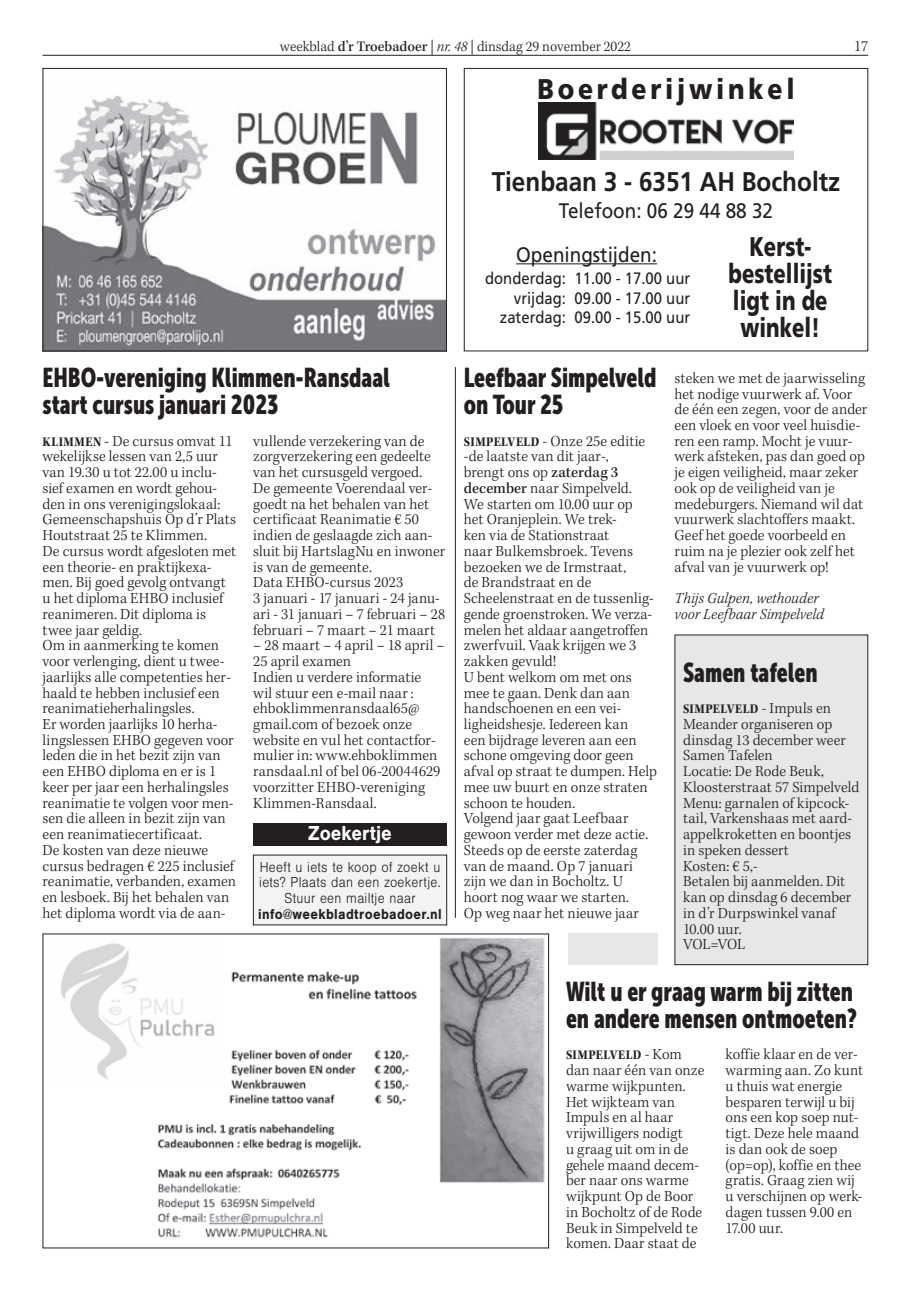
<style>
.page{position:relative;width:915px;height:1293px;background:#fff}
.page>*{position:absolute;margin:0;border:0;box-sizing:border-box;transform-origin:0 0}
.t1{font:900 28.5px "Frutiger";letter-spacing:.15em;color:#231f20;scale:.87 1}
.t2{font:27px/27px "Museo Sans Cond 900";color:#231f20;scale:.9 1}
.t3{font:900 27px/27px "Frutiger";color:#231f20;text-align:center;scale:.75 1}
.t4{font:700 27px "Frutiger";color:#231f20;scale:.9 1}
.t5{font:21px "Frutiger";color:#231f20;scale:.9 1}
.t6{font:700 21px "Nimbus San";color:#fff;scale:.9 1}
.t7{font:16.5px/19.5px "Frutiger";color:#231f20;text-align:right;scale:.9 1}
.t8{font:300 15.75px/15.8px "Kepler Std";letter-spacing:.005em;color:#231f20}
.t9{font:italic 300 15.75px/15.8px "Kepler Std";letter-spacing:.005em;color:#231f20}
.t10{font:300 15px/15.8px "Nimbus San";letter-spacing:.025em;color:#231f20;text-align:center;scale:.9 1}
.t11{font:300 15px "Kepler Std";color:#231f20}
.t12{font:700 15px "Nimbus San";letter-spacing:.025em;color:#231f20;scale:.9 1}
.t13{font:700 13.5px "Kepler Std";letter-spacing:.03em;color:#231f20;scale:.9 1}
.s1{font-weight:500}
.s2{font-style:italic}
.s3{font-weight:700;font-size:13.5px}
.s4{font-weight:300;font-size:15.75px}
</style>
<div class="page">
<hr style="left:43px;top:55px;width:824px;height:1px;background:#231f20">
<img style="left:45px;top:95px;width:399px;height:254px">
<div style="left:43px;top:68px;width:403px;height:283px;border:1px solid #231f20"></div>
<img style="left:538px;top:102px;width:255px;height:58px">
<hr style="left:516px;top:263px;width:140px;height:1px;background:#231f20">
<div style="left:463px;top:68px;width:404px;height:283px;border:1px solid #231f20"></div>
<img style="left:61px;top:937px;width:484px;height:301px">
<div style="left:674px;top:634px;width:193px;height:331px;background:#e6e7e9"></div>
<div style="left:568px;top:933px;width:89px;height:32px;background:#e6e7e9"></div>
<hr style="left:455px;top:367px;width:1px;height:551px;background:#231f20">
<div style="left:253px;top:855px;width:193px;height:70px;background:#f2f3f4"></div>
<div style="left:253px;top:823px;width:193px;height:23px;background:#231f20"></div>
<p class="t11" style="left:280px;top:38px;width:352px">weekblad <span class="s1">d’r Troebadoer</span> | <span class="s2">nr. 48</span> | dinsdag 29 november 2022</p>
<p class="t8" style="left:853px;top:39px;width:16px">17</p>
<h1 class="t1" style="left:537px;top:72px;width:297px">Boerderijwinkel</h1>
<h2 class="t4" style="left:491px;top:166px;width:389px">Tienbaan 3 - 6351 AH Bocholtz</h2>
<h3 class="t5" style="left:558px;top:198px;width:239px">Telefoon: 06 29 44 88 32</h3>
<h2 class="t2" style="left:43px;top:364px;width:387px">EHBO-vereniging Klimmen-Ransdaal start cursus januari 2023</h2>
<p class="t8" style="left:253px;top:433px;width:193px">vullende verzekering van de zorgverzekering een gedeelte van het cursusgeld vergoed.<br>De gemeente Voerendaal ver&shy;goedt na het behalen van het certificaat Reanimatie € 50 indien de geslaagde zich aan&shy;sluit bij HartslagNu en inwoner is van de gemeente.<br>Data EHBO-cursus 2023<br>3 januari - 17 januari - 24 janu&shy;ari - 31 januari – 7 februari – 28 februari – 7 maart – 21 maart</p>
<p class="t8" style="left:253px;top:638px;width:193px">– 28 maart – 4 april – 18 april –<br>25 april examen<br>Indien u verdere informatie<br>wil stuur een e-mail naar : ehboklimmenransdaal65@ gmail.com of bezoek onze website en vul het contactfor&shy;mulier in: www.ehboklimmen ransdaal.nl of bel 06-20044629 voorzitter EHBO-vereniging<br>Klimmen-Ransdaal.</p>
<p class="t8" style="left:43px;top:433px;width:195px"><span class="s3">KLIMMEN</span> - De cursus omvat 11 wekelijkse lessen van 2,5 uur van 19.30 u tot 22.00 u inclu&shy;sief examen en wordt gehou&shy;den in ons verenigingslokaal:<br>Gemeenschapshuis Op d’r Plats<br>Houtstraat 25 te Klimmen.<br>De cursus wordt afgesloten met een theorie- en praktijkexa&shy;men. Bij goed gevolg ontvangt u het diploma EHBO inclusief reanimeren. Dit diploma is twee jaar geldig.<br>Om in aanmerking te komen voor verlenging, dient u twee&shy;jaarlijks alle competenties her&shy;haald te hebben inclusief een reanimatieherhalingsles.<br>Er worden jaarlijks 10 herha&shy;lingslessen EHBO gegeven voor leden die in het bezit zijn van een EHBO diploma en er is 1 keer per jaar een herhalingsles reanimatie te volgen voor men&shy;sen die alleen in bezit zijn van een reanimatiecertificaat.<br>De kosten van deze nieuwe cursus bedragen € 225 inclusief reanimatie, verbanden, examen en lesboek. Bij het behalen van het diploma wordt via de aan-</p>
<h3 class="t6" style="left:308px;top:821px;width:94px">Zoekertje</h3>
<p class="t10" style="left:259px;top:859px;width:203px">Heeft u iets te koop of zoekt u iets? Plaats dan een zoekertje.<br>Stuur een mailtje naar</p>
<p class="t12" style="left:258px;top:905px;width:205px">info@weekbladtroebadoer.nl</p>
<h3 class="t5" style="left:516px;top:242px;width:158px">Openingstijden:</h3>
<p class="t7" style="left:485px;top:269px;width:229px">donderdag: 11.00 - 17.00 uur vrijdag: 09.00 - 17.00 uur zaterdag: 09.00 - 15.00 uur</p>
<h2 class="t3" style="left:728px;top:233px;width:140px">Kerst&shy;bestellijst ligt in de winkel!</h2>
<h2 class="t2" style="left:463px;top:364px;width:215px">Leefbaar Simpelveld on Tour 25</h2>
<p class="t8" style="left:463px;top:433px;width:194px"><span class="s3">SIMPELVELD</span> - Onze 25e editie -de laatste van dit jaar-,<br>brengt ons op <span class="s1">zaterdag 3 december</span> naar Simpelveld.<br>We starten om 10.00 uur op<br>het Oranjeplein. We trek-<br>ken via de Stationstraat<br>naar Bulkemsbroek. Tevens bezoeken we de Irmstraat,<br>de Brandstraat en de<br>Scheelenstraat en de tussenlig&shy;gende groenstroken. We verza&shy;melen het aldaar aangetroffen zwerfvuil. Vaak krijgen we 3 zakken gevuld!<br>U bent welkom om met ons mee te gaan. Denk dan aan handschoenen en een vei&shy;ligheidshesje. Iedereen kan<br>een bijdrage leveren aan een schone omgeving door geen afval op straat te dumpen. Help mee uw buurt en onze straten schoon te houden.<br>Volgend jaar gaat Leefbaar gewoon verder met deze actie.<br>Steeds op de eerste zaterdag van de maand. Op 7 januari zijn we dan in Bocholtz. U hoort nog waar we starten.<br>Op weg naar het nieuwe jaar</p>
<p class="t8" style="left:674px;top:371px;width:194px">steken we met de jaarwisseling het nodige vuurwerk af. Voor de één een zegen, voor de ander een vloek en voor veel huisdie&shy;ren een ramp. Mocht je vuur&shy;werk afsteken, pas dan goed op je eigen veiligheid, maar zeker ook op de veiligheid van je medeburgers. Niemand wil dat vuurwerk slachtoffers maakt.<br>Geef het goede voorbeeld en ruim na je plezier ook zelf het afval van je vuurwerk op!</p>
<p class="t9" style="left:674px;top:591px;width:151px">Thijs Gulpen, wethouder voor Leefbaar Simpelveld</p>
<h2 class="t2" style="left:682px;top:659px;width:151px">Samen tafelen</h2>
<p class="t13" style="left:683px;top:701px;width:166px">SIMPELVELD <span class="s4">- Impuls en</span></p>
<p class="t8" style="left:682px;top:717px;width:178px">Meander organiseren op dinsdag 13 december weer<br>Samen Tafelen<br>Locatie: De Rode Beuk,<br>Kloosterstraat 57 Simpelveld<br>Menu: garnalen of kipcock&shy;tail, Varkenshaas met aard&shy;appelkroketten en boontjes in speken dessert<br>Kosten: € 5,-<br>Betalen bij aanmelden. Dit kan op dinsdag 6 december in d’r Durpswinkel vanaf<br>10.00 uur.<br>VOL=VOL</p>
<h2 class="t2" style="left:566px;top:978px;width:325px">Wilt u er graag warm bij zitten en andere mensen ontmoeten?</h2>
<p class="t13" style="left:566px;top:1047px;width:130px">SIMPELVELD <span class="s4">- Kom</span></p>
<p class="t8" style="left:566px;top:1063px;width:140px">dan naar één van onze warme wijkpunten.<br>Het wijkteam van<br>Impuls en al haar vrijwilligers nodigt<br>u graag uit om in de gehele maand decem&shy;ber naar ons warme wijkpunt Op de Boor in Bocholtz of de Rode<br>Beuk in Simpelveld te komen. Daar staat de</p>
<p class="t8" style="left:725px;top:1047px;width:139px">koffie klaar en de ver&shy;warming aan. Zo kunt u thuis wat energie besparen terwijl u bij ons een kop soep nut&shy;tigt. Deze hele maand is dan ook de soep (op=op), koffie en thee gratis. Graag zien wij u verschijnen op werk&shy;dagen tussen 9.00 en<br>17.00 uur.</p>
</div>
